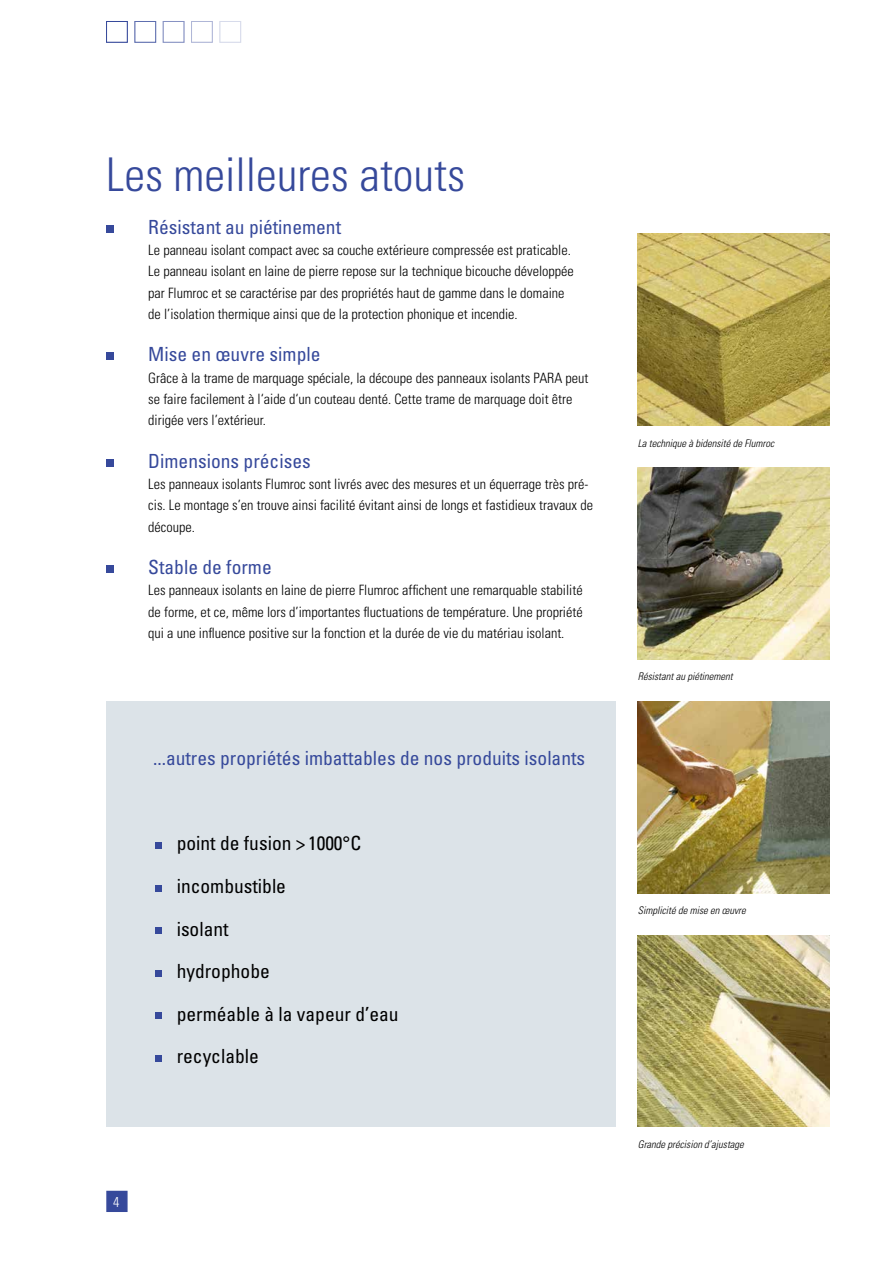
<style>
.page{position:relative;width:893px;height:1263px;background:#fff}
.page>*{position:absolute;margin:0;border:0;box-sizing:border-box;transform-origin:0 0}
.t1{font:300 condensed 46.5px "Univers LT Std";color:#36499b}
.t2{font:condensed 19.5px "Univers LT Std";color:#36499b}
.t3{font:condensed 19.5px/42.5px "Univers LT Std";color:#000}
.t4{font:300 condensed 14.25px/21.3px "Univers LT Std";color:#000}
.t5{font:300 condensed 14.25px "Univers LT Std";color:#fff}
.t6{font:italic 300 condensed 10.5px "Univers LT Std";color:#000}
</style>
<div class="page">
<div style="left:220px;top:21px;width:21px;height:22px;border:1px solid #d7dbeb"></div>
<div style="left:191px;top:21px;width:22px;height:22px;border:1px solid #afb6d7"></div>
<div style="left:163px;top:21px;width:21px;height:22px;border:1px solid #8792c3"></div>
<div style="left:135px;top:21px;width:21px;height:22px;border:1px solid #5e6eaf"></div>
<div style="left:106px;top:21px;width:22px;height:22px;border:1px solid #36499b"></div>
<div style="left:106px;top:1191px;width:22px;height:21px;background:#36499b;border:2px solid #36499b"></div>
<img style="left:638px;top:468px;width:191px;height:191px">
<img style="left:638px;top:702px;width:191px;height:191px">
<img style="left:638px;top:935px;width:191px;height:192px">
<img style="left:638px;top:234px;width:191px;height:191px">
<div style="left:106px;top:702px;width:510px;height:425px;background:#dce3e8"></div>
<div style="left:155px;top:843px;width:7px;height:6px;background:#36499b"></div>
<div style="left:155px;top:885px;width:7px;height:6px;background:#36499b"></div>
<div style="left:155px;top:928px;width:7px;height:6px;background:#36499b"></div>
<div style="left:155px;top:970px;width:7px;height:6px;background:#36499b"></div>
<div style="left:155px;top:1013px;width:7px;height:6px;background:#36499b"></div>
<div style="left:155px;top:1055px;width:7px;height:6px;background:#36499b"></div>
<div style="left:106px;top:225px;width:8px;height:7px;background:#36499b"></div>
<div style="left:106px;top:353px;width:8px;height:7px;background:#36499b"></div>
<div style="left:106px;top:459px;width:8px;height:7px;background:#36499b"></div>
<div style="left:106px;top:565px;width:8px;height:8px;background:#36499b"></div>
<h1 class="t1" style="left:106px;top:147px;width:360px">Les meilleures atouts</h1>
<h2 class="t2" style="left:148px;top:215px;width:194px">Résistant au piétinement</h2>
<p class="t4" style="left:148px;top:239px;width:427px">Le panneau isolant compact avec sa couche extérieure compressée est praticable.<br>Le panneau isolant en laine de pierre repose sur la technique bicouche développée par Flumroc et se caractérise par des propriétés haut de gamme dans le domaine de l’isolation thermique ainsi que de la protection phonique et incendie.</p>
<h2 class="t2" style="left:148px;top:342px;width:174px">Mise en œuvre simple</h2>
<p class="t4" style="left:148px;top:367px;width:442px">Grâce à la trame de marquage spéciale, la découpe des panneaux isolants PARA peut se faire facilement à l‘aide d‘un couteau denté. Cette trame de marquage doit être dirigée vers l’extérieur.</p>
<h2 class="t2" style="left:148px;top:448px;width:164px">Dimensions précises</h2>
<p class="t4" style="left:148px;top:473px;width:446px">Les panneaux isolants Flumroc sont livrés avec des mesures et un équerrage très pré&shy;cis. Le montage s’en trouve ainsi facilité évitant ainsi de longs et fastidieux travaux de découpe.</p>
<h2 class="t2" style="left:148px;top:555px;width:125px">Stable de forme</h2>
<p class="t4" style="left:148px;top:580px;width:436px;text-align:justify">Les panneaux isolants en laine de pierre Flumroc affichent une remarquable stabilité de forme, et ce, même lors d’importantes fluctuations de température. Une propriété qui a une influence positive sur la fonction et la durée de vie du matériau isolant.</p>
<h2 class="t2" style="left:153px;top:746px;width:434px">...autres propriétés imbattables de nos produits isolants</h2>
<p class="t5" style="left:113px;top:1193px;width:8px">4</p>
<h2 class="t3" style="left:177px;top:822px;width:224px">point de fusion &gt;1000°C incombustible<br>isolant<br>hydrophobe<br>perméable à la vapeur d’eau recyclable</h2>
<p class="t6" style="left:638px;top:436px;width:138px">La technique à bidensité de Flumroc</p>
<p class="t6" style="left:638px;top:670px;width:97px">Résistant au piétinement</p>
<p class="t6" style="left:638px;top:904px;width:109px">Simplicité de mise en œuvre</p>
<p class="t6" style="left:638px;top:1138px;width:108px">Grande précision d’ajustage</p>
</div>
